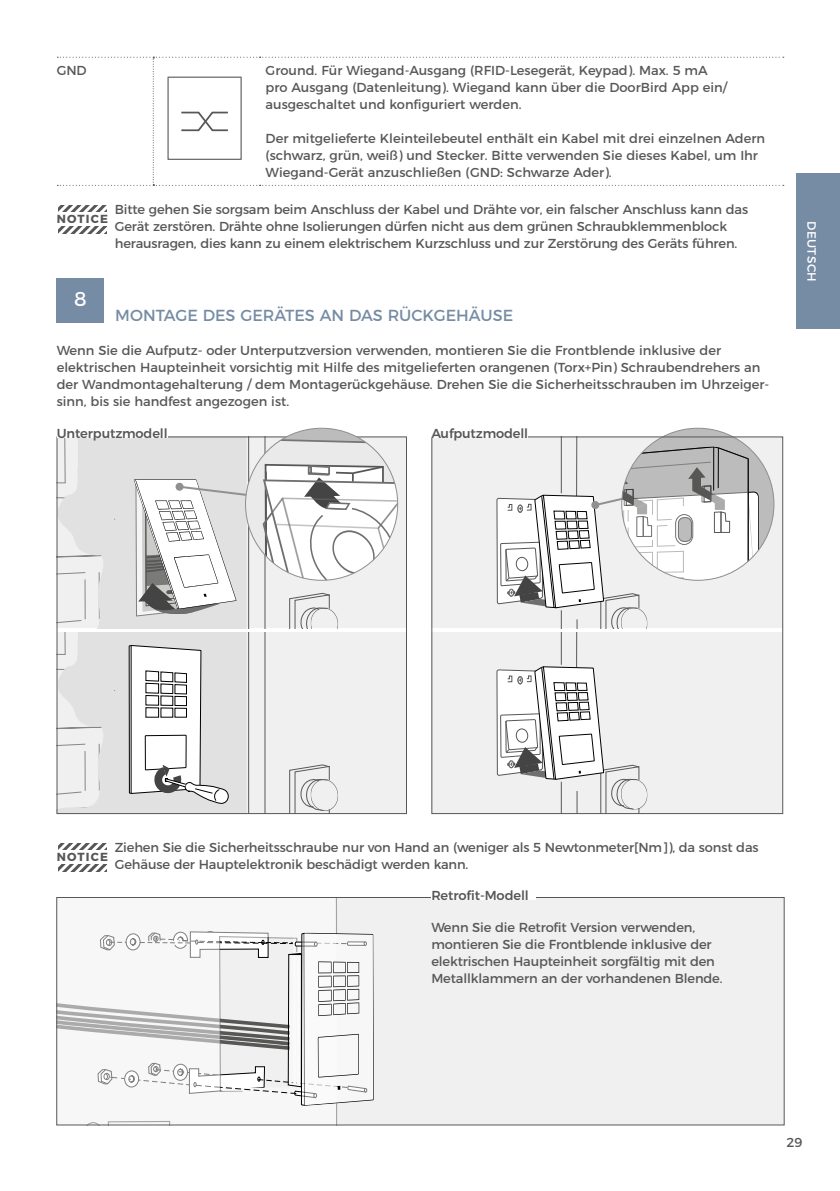
<style>
.page{position:relative;width:840px;height:1191px;background:#fff}
.page>*{position:absolute;margin:0;border:0;box-sizing:border-box;transform-origin:0 0}
.t1{font:20px "Montserrat";color:#fff}
.t2{font:16px "Montserrat";color:#768ca4}
.t3{font:13px/17px "Montserrat";letter-spacing:-.005em;color:#575756}
.t4{font:500 13px "Montserrat";letter-spacing:-.01em;color:#575756}
.t5{font:12px "Montserrat";letter-spacing:.03em;color:#fff}
.t6{font:700 11.6px "Montserrat";letter-spacing:.1em;color:#575756}
</style>
<div class="page">
<div style="left:795px;top:174px;width:44px;height:155px;background:#768ca4"></div>
<svg style="left:58px;top:205px;width:49px;height:7px"></svg>
<svg style="left:58px;top:227px;width:49px;height:7px"></svg>
<div style="left:57px;top:278px;width:47px;height:44px;background:#768ca4"></div>
<svg style="left:57px;top:57px;width:726px;height:129px"></svg>
<div style="left:57px;top:437px;width:349px;height:191px;background:#f0f0f0"></div>
<div style="left:57px;top:632px;width:349px;height:182px;background:#f0f0f0"></div>
<div style="left:431px;top:437px;width:351px;height:191px;background:#f0f0f0"></div>
<hr style="left:560px;top:437px;width:1px;height:56px;background:#575756">
<hr style="left:576px;top:437px;width:1px;height:61px;background:#575756">
<div style="left:431px;top:632px;width:351px;height:182px;background:#f0f0f0"></div>
<hr style="left:560px;top:632px;width:1px;height:33px;background:#575756">
<hr style="left:576px;top:632px;width:1px;height:37px;background:#575756">
<svg style="left:496px;top:657px;width:151px;height:155px"></svg>
<div style="left:57px;top:897px;width:726px;height:228px;background:#f0f0f0"></div>
<svg style="left:108px;top:1121px;width:62px;height:2px"></svg>
<svg style="left:58px;top:930px;width:315px;height:176px"></svg>
<div style="left:621px;top:428px;width:152px;height:152px;background:#bcbcbc;border-radius:50%"></div>
<svg style="left:496px;top:446px;width:262px;height:182px"></svg>
<svg style="left:58px;top:843px;width:49px;height:7px"></svg>
<svg style="left:58px;top:865px;width:49px;height:6px"></svg>
<div style="left:431px;top:436px;width:351px;height:378px;border:1px solid #575756"></div>
<svg style="left:57px;top:437px;width:340px;height:377px"></svg>
<div style="left:431px;top:425px;width:97px;height:13px;background:#fff"></div>
<div style="left:56px;top:897px;width:728px;height:228px;border:1px solid #575756"></div>
<div style="left:431px;top:887px;width:105px;height:12px;background:#fff"></div>
<p class="t3" style="left:57px;top:61px;width:31px">GND</p>
<p class="t3" style="left:265px;top:61px;width:463px">Ground. Für Wiegand-Ausgang (RFID-Lesegerät, Keypad). Max. 5 mA pro Ausgang (Datenleitung). Wiegand kann über die DoorBird App ein/ ausgeschaltet und konfiguriert werden.</p>
<p class="t3" style="left:265px;top:129px;width:500px">Der mitgelieferte Kleinteilebeutel enthält ein Kabel mit drei einzelnen Adern (schwarz, grün, weiß) und Stecker. Bitte verwenden Sie dieses Kabel, um Ihr<br>Wiegand-Gerät anzuschließen (GND: Schwarze Ader).</p>
<p class="t6" style="left:57px;top:210px;width:53px">NOTICE</p>
<p class="t3" style="left:115px;top:200px;width:634px">Bitte gehen Sie sorgsam beim Anschluss der Kabel und Drähte vor, ein falscher Anschluss kann das<br>Gerät zerstören. Drähte ohne Isolierungen dürfen nicht aus dem grünen Schraubklemmenblock herausragen, dies kann zu einem elektrischem Kurzschluss und zur Zerstörung des Geräts führen.</p>
<h1 class="t1" style="left:74px;top:282px;width:14px">8</h1>
<p class="t2" style="left:115px;top:302px;width:399px">MONTAGE DES GERÄTES AN DAS RÜCKGEHÄUSE</p>
<p class="t3" style="left:57px;top:341px;width:713px">Wenn Sie die Aufputz- oder Unterputzversion verwenden, montieren Sie die Frontblende inklusive der elektrischen Haupteinheit vorsichtig mit Hilfe des mitgelieferten orangenen (Torx+Pin) Schraubendrehers an der Wandmontagehalterung / dem Montagerückgehäuse. Drehen Sie die Sicherheitsschrauben im Uhrzeiger&shy;sinn, bis sie handfest angezogen ist.</p>
<p class="t4" style="left:57px;top:423px;width:112px">Unterputzmodell</p>
<p class="t4" style="left:431px;top:423px;width:98px">Aufputzmodell</p>
<p class="t5" style="left:820px;top:221px;width:62px;rotate:90deg">DEUTSCH</p>
<p class="t6" style="left:57px;top:847px;width:53px">NOTICE</p>
<p class="t3" style="left:115px;top:837px;width:645px">Ziehen Sie die Sicherheitsschraube nur von Hand an (weniger als 5 Newtonmeter[Nm]), da sonst das<br>Gehäuse der Hauptelektronik beschädigt werden kann.</p>
<p class="t4" style="left:431px;top:884px;width:99px">Retrofit-Modell</p>
<p class="t3" style="left:431px;top:918px;width:292px">Wenn Sie die Retrofit Version verwenden, montieren Sie die Frontblende inklusive der elektrischen Haupteinheit sorgfältig mit den Metallklammern an der vorhandenen Blende.</p>
<p class="t3" style="left:786px;top:1132px;width:18px">29</p>
</div>
